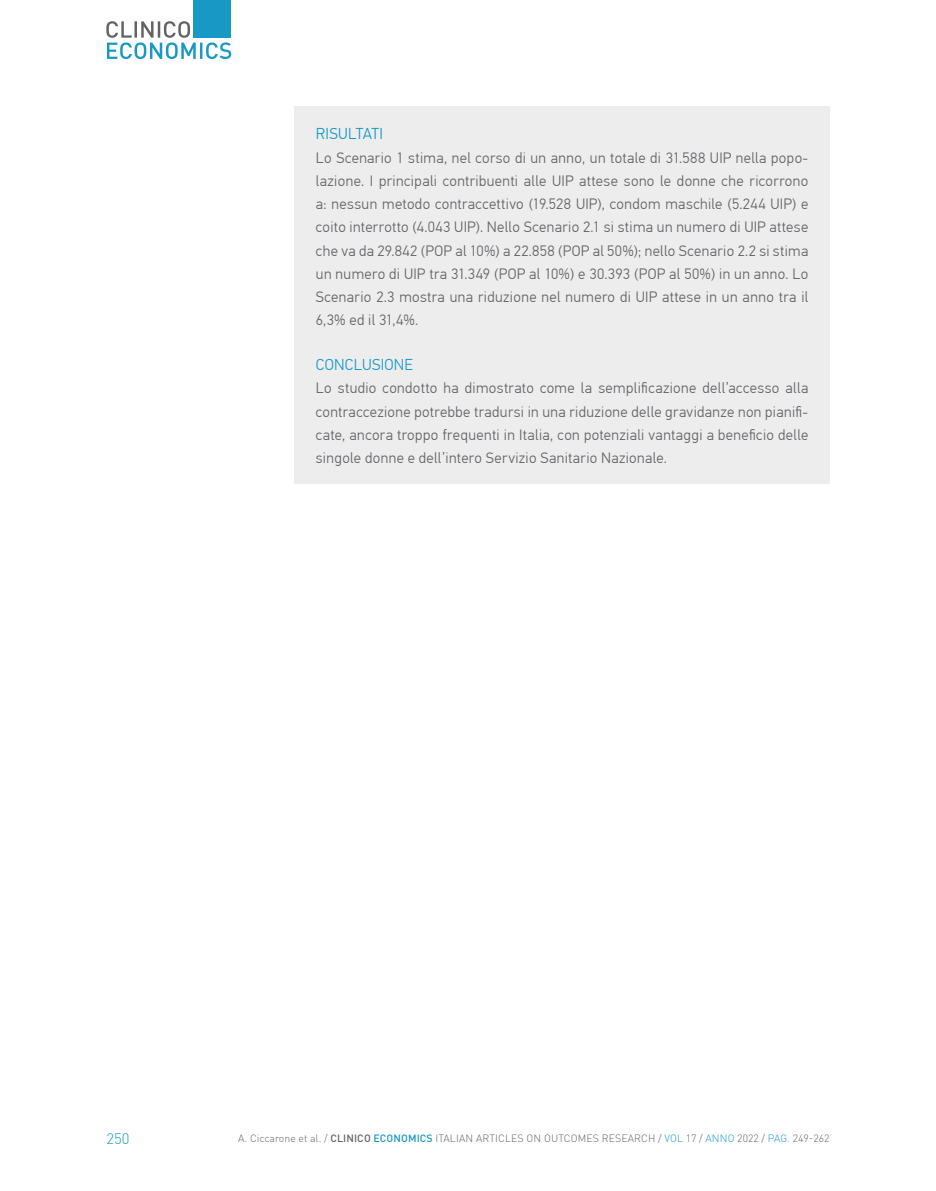
<style>
.page{position:relative;width:936px;height:1191px;background:#fff}
.page>*{position:absolute;margin:0;border:0;box-sizing:border-box;transform-origin:0 0}
.t1{font:300 15.75px "PF Din Text Pro";letter-spacing:.015em;color:#1798c5}
.t2{font:300 15px/23.2px "PF Din Text Pro";letter-spacing:.025em;color:#636366;text-align:justify}
.t3{font:300 15px "DINOT";color:#1798c5}
.t4{font:300 10.5px "DINOT";letter-spacing:.01em;color:#636366}
.s1{font-weight:500}
.s2{font-weight:500;color:#1798c5}
.s3{color:#1798c5}
</style>
<div class="page">
<svg style="left:106px;top:21px;width:125px;height:38px"></svg>
<div style="left:193px;top:0;width:38px;height:38px;background:#1798c5"></div>
<div style="left:294px;top:106px;width:535px;height:378px;background:#ededee"></div>
<p class="t1" style="left:316px;top:125px;width:69px">RISULTATI</p>
<p class="t2" style="left:316px;top:146px;width:494px">Lo Scenario 1 stima, nel corso di un anno, un totale di 31.588 UIP nella popo&shy;lazione. I principali contribuenti alle UIP attese sono le donne che ricorrono a: nessun metodo contraccettivo (19.528 UIP), condom maschile (5.244 UIP) e coito interrotto (4.043 UIP). Nello Scenario 2.1 si stima un numero di UIP attese che va da 29.842 (POP al 10%) a 22.858 (POP al 50%); nello Scenario 2.2 si stima un numero di UIP tra 31.349 (POP al 10%) e 30.393 (POP al 50%) in un anno. Lo Scenario 2.3 mostra una riduzione nel numero di UIP attese in un anno tra il 6,3% ed il 31,4%.</p>
<p class="t1" style="left:316px;top:355px;width:99px">CONCLUSIONE</p>
<p class="t2" style="left:316px;top:377px;width:494px">Lo studio condotto ha dimostrato come la semplificazione dell’accesso alla contraccezione potrebbe tradursi in una riduzione delle gravidanze non pianifi&shy;cate, ancora troppo frequenti in Italia, con potenziali vantaggi a beneficio delle singole donne e dell’intero Servizio Sanitario Nazionale.</p>
<p class="t3" style="left:106px;top:1128px;width:25px">250</p>
<p class="t4" style="left:238px;top:1130px;width:593px">A. Ciccarone et al. / <span class="s1">CLINICO</span> <span class="s2">ECONOMICS</span> ITALIAN ARTICLES ON OUTCOMES RESEARCH / <span class="s3">VOL</span> 17 / <span class="s3">ANNO</span> 2022 / <span class="s3">PAG.</span> 249-262</p>
</div>
